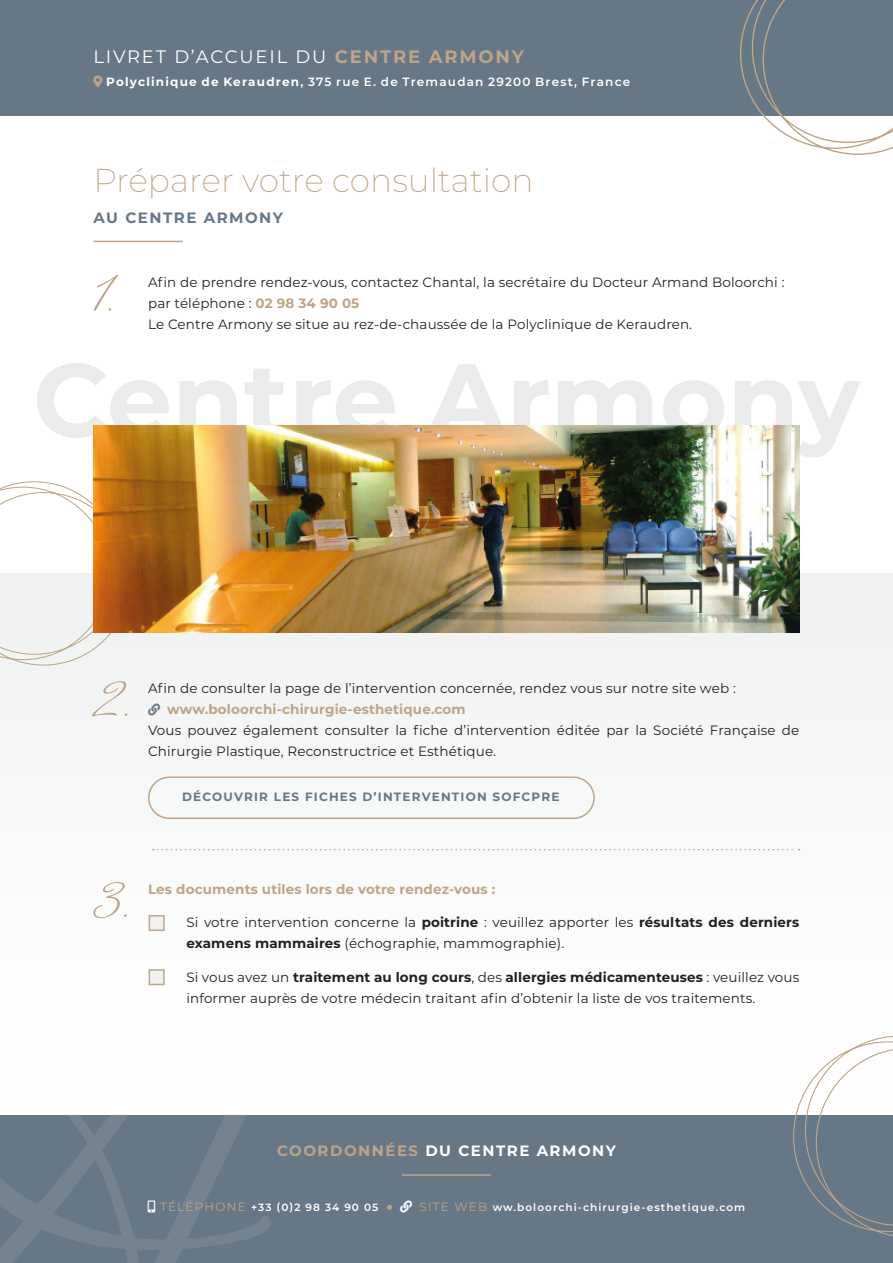
<style>
.page{position:relative;width:893px;height:1263px;background:#fff}
.page>*{position:absolute;margin:0;border:0;box-sizing:border-box;transform-origin:0 0}
.t1{font:700 103.5px "Montserrat";color:#e9ebed}
.t2{font:51px "Mr De Haviland";color:#bda586}
.t3{font:200 33px "Montserrat";color:#bda586}
.t4{font:18px "Montserrat";letter-spacing:.1em;color:#fff}
.t5{font:700 15px "Montserrat";letter-spacing:.1em;color:#fff}
.t6{font:700 15px "Montserrat";letter-spacing:.1em;color:#667786}
.t7{font:13.5px/21px "Montserrat";letter-spacing:.01em;color:#231f20}
.t8{font:700 13.5px "Montserrat";letter-spacing:.01em;color:#bda586}
.t9{font:600 12px "Montserrat";letter-spacing:.1em;color:#fff}
.t10{font:700 12px "Montserrat";letter-spacing:.1em;color:#667786}
.t11{font:600 10.5px "Montserrat";letter-spacing:.1em;color:#fff}
.s1{font-weight:700;color:#bda586}
.s2{font-weight:700}
.s3{color:#bda586}
.s4{font-weight:400;font-size:12px;color:#bda586}
</style>
<div class="page">
<div style="left:0;top:0;width:893px;height:116px;background:#667786"></div>
<svg style="left:740px;top:0;width:153px;height:155px"></svg>
<div style="left:0;top:573px;width:893px;height:527px;background:#f9faf9"></div>
<hr style="left:94px;top:241px;width:89px;height:1px;background:#bda586">
<div style="left:148px;top:776px;width:447px;height:43px;border:2px solid #bda586;border-radius:21px"></div>
<svg style="left:153px;top:849px;width:647px;height:1px"></svg>
<svg style="left:0;top:481px;width:131px;height:185px"></svg>
<img style="left:93px;top:425px;width:706px;height:207px">
<div style="left:149px;top:915px;width:16px;height:16px;background:#eff2f1;border:2px solid #bda586"></div>
<div style="left:149px;top:969px;width:16px;height:16px;background:#eff2f1;border:2px solid #bda586"></div>
<div style="left:0;top:1115px;width:893px;height:148px;background:#667786"></div>
<svg style="left:0;top:1115px;width:271px;height:148px"></svg>
<svg style="left:793px;top:1035px;width:100px;height:201px"></svg>
<hr style="left:402px;top:1174px;width:89px;height:2px;background:#bda586">
<svg style="left:387px;top:1205px;width:5px;height:5px"></svg>
<svg style="left:148px;top:1200px;width:7px;height:12px"></svg>
<h3 class="t4" style="left:94px;top:44px;width:432px">LIVRET D’ACCUEIL DU <span class="s1">CENTRE ARMONY</span></h3>
<p class="t9" style="left:106px;top:73px;width:526px"><span class="s2">Polyclinique de Keraudren</span>, 375 rue E. de Tremaudan 29200 Brest, France</p>
<h3 class="t3" style="left:94px;top:158px;width:441px">Préparer votre consultation</h3>
<p class="t6" style="left:94px;top:207px;width:191px">AU CENTRE ARMONY</p>
<h2 class="t2" style="left:96px;top:264px;width:23px">1.</h2>
<p class="t7" style="left:148px;top:272px;width:638px">Afin de prendre rendez-vous, contactez Chantal, la secrétaire du Docteur Armand Boloorchi : par téléphone : <span class="s1">02 98 34 90 05<br></span>Le Centre Armony se situe au rez-de-chaussée de la Polyclinique de Keraudren.</p>
<h1 class="t1" style="left:33px;top:325px;width:828px">Centre Armony</h1>
<h2 class="t2" style="left:99px;top:670px;width:36px">2.</h2>
<p class="t7" style="left:148px;top:677px;width:589px">Afin de consulter la page de l’intervention concernée, rendez vous sur notre site web :</p>
<p class="t8" style="left:167px;top:699px;width:300px">www.boloorchi-chirurgie-esthetique.com</p>
<p class="t7" style="left:148px;top:719px;width:653px">Vous pouvez également consulter la fiche d’intervention éditée par la Société Française de<br>Chirurgie Plastique, Reconstructrice et Esthétique.</p>
<p class="t10" style="left:182px;top:788px;width:379px">DÉCOUVRIR LES FICHES D’INTERVENTION SOFCPRE</p>
<h2 class="t2" style="left:99px;top:871px;width:36px">3.</h2>
<p class="t8" style="left:148px;top:879px;width:349px">Les documents utiles lors de votre rendez-vous :</p>
<p class="t7" style="left:186px;top:911px;width:614px">Si votre intervention concerne la <span class="s2">poitrine</span> : veuillez apporter les <span class="s2">résultats des derniers examens mammaires</span> (échographie, mammographie).</p>
<p class="t7" style="left:186px;top:966px;width:614px">Si vous avez un <span class="s2">traitement au long cours</span>, des <span class="s2">allergies médicamenteuses</span> : veuillez vous informer auprès de votre médecin traitant afin d’obtenir la liste de vos traitements.</p>
<p class="t5" style="left:277px;top:1139px;width:340px"><span class="s3">COORDONNÉES</span> DU CENTRE ARMONY</p>
<p class="t11" style="left:160px;top:1200px;width:220px"><span class="s4">TÉLÉPHONE</span> +33 (0)2 98 34 90 05</p>
<p class="t11" style="left:419px;top:1200px;width:327px"><span class="s4">SITE WEB</span> ww.boloorchi-chirurgie-esthetique.com</p>
</div>
